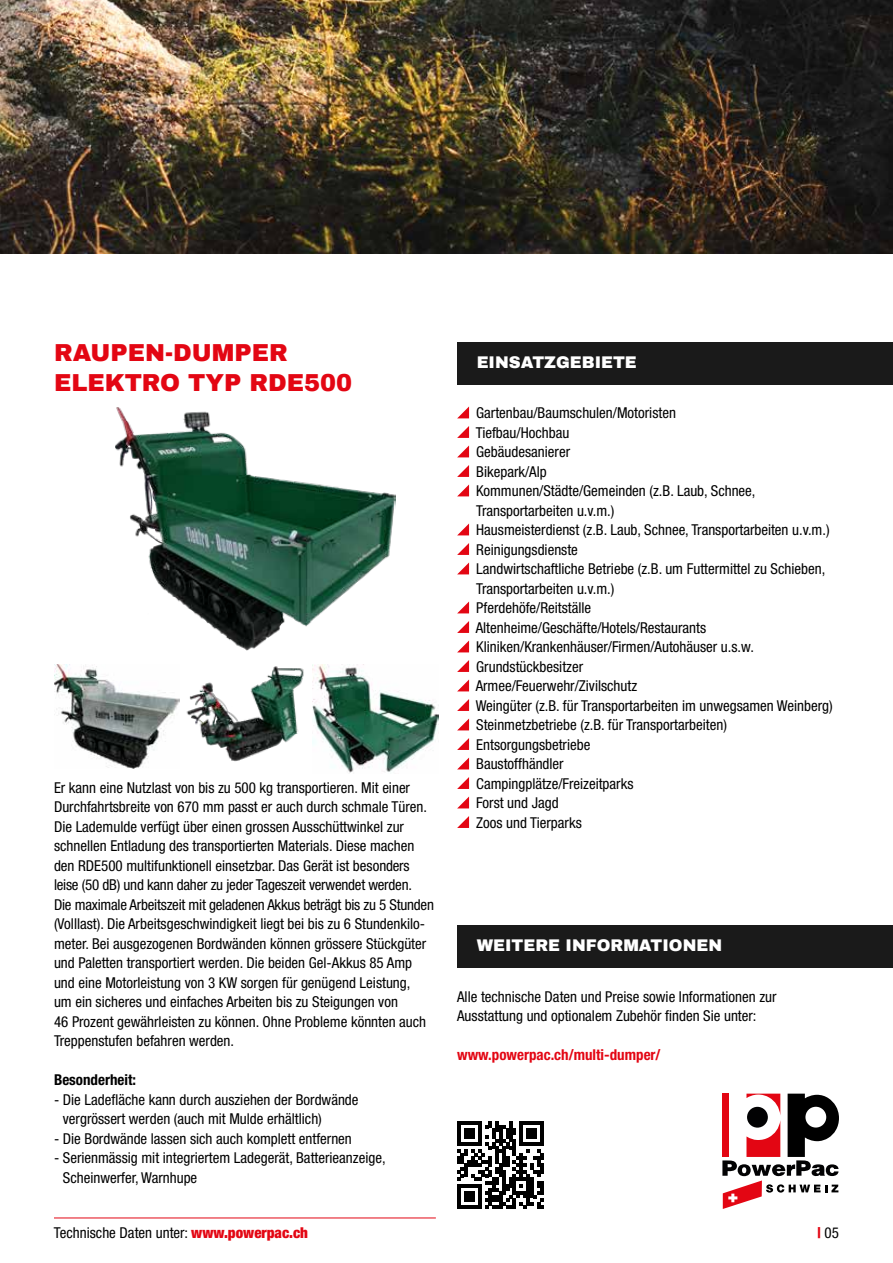
<style>
.page{position:relative;width:893px;height:1263px;background:#fff}
.page>*{position:absolute;margin:0;border:0;box-sizing:border-box;transform-origin:0 0}
.t1{font:900 24px/30px "Archivo";color:#e30613}
.t2{font:900 16.5px "Archivo";color:#fff}
.t3{font:condensed 15px/19.5px "Helvetica Neue LT";color:#000}
.t4{font:700 condensed 15px "Helvetica Neue LT";color:#e30613}
.t5{font:700 condensed 15px "Helvetica Neue LT";color:#000}
.s1{font-weight:900;color:#e30613}
</style>
<div class="page">
<img style="left:116px;top:407px;width:279px;height:244px">
<img style="left:0;top:0;width:893px;height:253px">
<div style="left:457px;top:342px;width:436px;height:42px;background:#1a1a1a"></div>
<div style="left:457px;top:925px;width:436px;height:43px;background:#1a1a1a"></div>
<svg style="left:457px;top:406px;width:12px;height:12px"></svg>
<svg style="left:457px;top:426px;width:12px;height:12px"></svg>
<svg style="left:457px;top:445px;width:12px;height:12px"></svg>
<svg style="left:457px;top:465px;width:12px;height:12px"></svg>
<svg style="left:457px;top:484px;width:12px;height:12px"></svg>
<svg style="left:457px;top:523px;width:12px;height:12px"></svg>
<svg style="left:457px;top:543px;width:12px;height:12px"></svg>
<svg style="left:457px;top:562px;width:12px;height:12px"></svg>
<svg style="left:457px;top:601px;width:12px;height:12px"></svg>
<svg style="left:457px;top:621px;width:12px;height:12px"></svg>
<svg style="left:457px;top:640px;width:12px;height:12px"></svg>
<svg style="left:457px;top:660px;width:12px;height:12px"></svg>
<svg style="left:457px;top:679px;width:12px;height:12px"></svg>
<svg style="left:457px;top:699px;width:12px;height:12px"></svg>
<svg style="left:457px;top:718px;width:12px;height:12px"></svg>
<svg style="left:457px;top:738px;width:12px;height:12px"></svg>
<svg style="left:457px;top:757px;width:12px;height:12px"></svg>
<svg style="left:457px;top:777px;width:12px;height:12px"></svg>
<svg style="left:457px;top:796px;width:12px;height:12px"></svg>
<svg style="left:457px;top:816px;width:12px;height:12px"></svg>
<img style="left:54px;top:664px;width:123px;height:104px">
<img style="left:177px;top:666px;width:127px;height:96px">
<img style="left:313px;top:664px;width:125px;height:109px">
<svg style="left:722px;top:1093px;width:117px;height:116px"></svg>
<svg style="left:457px;top:1121px;width:87px;height:88px"></svg>
<hr style="left:54px;top:1217px;width:382px;height:1px;background:#e30613">
<h1 class="t1" style="left:54px;top:338px;width:300px">RAUPEN-DUMPER<br>ELEKTRO TYP RDE500</h1>
<p class="t3" style="left:54px;top:778px;width:381px">Er kann eine Nutzlast von bis zu 500 kg transportieren. Mit einer Durchfahrtsbreite von 670 mm passt er auch durch schmale Türen.<br>Die Lademulde verfügt über einen grossen Ausschüttwinkel zur schnellen Entladung des transportierten Materials. Diese machen den RDE500 multifunktionell einsetzbar. Das Gerät ist besonders leise (50 dB) und kann daher zu jeder Tageszeit verwendet werden.<br>Die maximale Arbeitszeit mit geladenen Akkus beträgt bis zu 5 Stunden (Volllast). Die Arbeitsgeschwindigkeit liegt bei bis zu 6 Stundenkilo&shy;meter. Bei ausgezogenen Bordwänden können grössere Stückgüter und Paletten transportiert werden. Die beiden Gel-Akkus 85 Amp und eine Motorleistung von 3 KW sorgen für genügend Leistung,<br>um ein sicheres und einfaches Arbeiten bis zu Steigungen von<br>46 Prozent gewährleisten zu können. Ohne Probleme könnten auch Treppenstufen befahren werden.</p>
<p class="t5" style="left:54px;top:1071px;width:84px">Besonderheit:</p>
<p class="t3" style="left:63px;top:1090px;width:297px;text-indent:-9px">- Die Ladefläche kann durch ausziehen der Bordwände vergrössert werden (auch mit Mulde erhältlich)</p>
<p class="t3" style="left:54px;top:1129px;width:299px">- Die Bordwände lassen sich auch komplett entfernen</p>
<p class="t3" style="left:63px;top:1148px;width:324px;text-indent:-9px">- Serienmässig mit integriertem Ladegerät, Batterieanzeige,<br>Scheinwerfer, Warnhupe</p>
<p class="t2" style="left:477px;top:352px;width:162px">EINSATZGEBIETE</p>
<p class="t3" style="left:476px;top:403px;width:359px">Gartenbau/Baumschulen/Motoristen<br>Tiefbau/Hochbau<br>Gebäudesanierer<br>Bikepark/Alp<br>Kommunen/Städte/Gemeinden (z.B. Laub, Schnee, Transportarbeiten u.v.m.)<br>Hausmeisterdienst (z.B. Laub, Schnee, Transportarbeiten u.v.m.)<br>Reinigungsdienste<br>Landwirtschaftliche Betriebe (z.B. um Futtermittel zu Schieben, Transportarbeiten u.v.m.)<br>Pferdehöfe/Reitställe<br>Altenheime/Geschäfte/Hotels/Restaurants Kliniken/Krankenhäuser/Firmen/Autohäuser u.s.w.<br>Grundstückbesitzer<br>Armee/Feuerwehr/Zivilschutz<br>Weingüter (z.B. für Transportarbeiten im unwegsamen Weinberg)<br>Steinmetzbetriebe (z.B. für Transportarbeiten)<br>Entsorgungsbetriebe<br>Baustoffhändler<br>Campingplätze/Freizeitparks<br>Forst und Jagd<br>Zoos und Tierparks</p>
<p class="t2" style="left:477px;top:935px;width:247px">WEITERE INFORMATIONEN</p>
<p class="t3" style="left:457px;top:986px;width:321px">Alle technische Daten und Preise sowie Informationen zur<br>Ausstattung und optionalem Zubehör finden Sie unter:</p>
<p class="t4" style="left:457px;top:1046px;width:205px">www.powerpac.ch/multi-dumper/</p>
<p class="t3" style="left:54px;top:1223px;width:255px">Technische Daten unter: <span class="s1">www.powerpac.ch</span></p>
<p class="t3" style="left:817px;top:1223px;width:23px"><span class="s1">|</span> 05</p>
</div>
